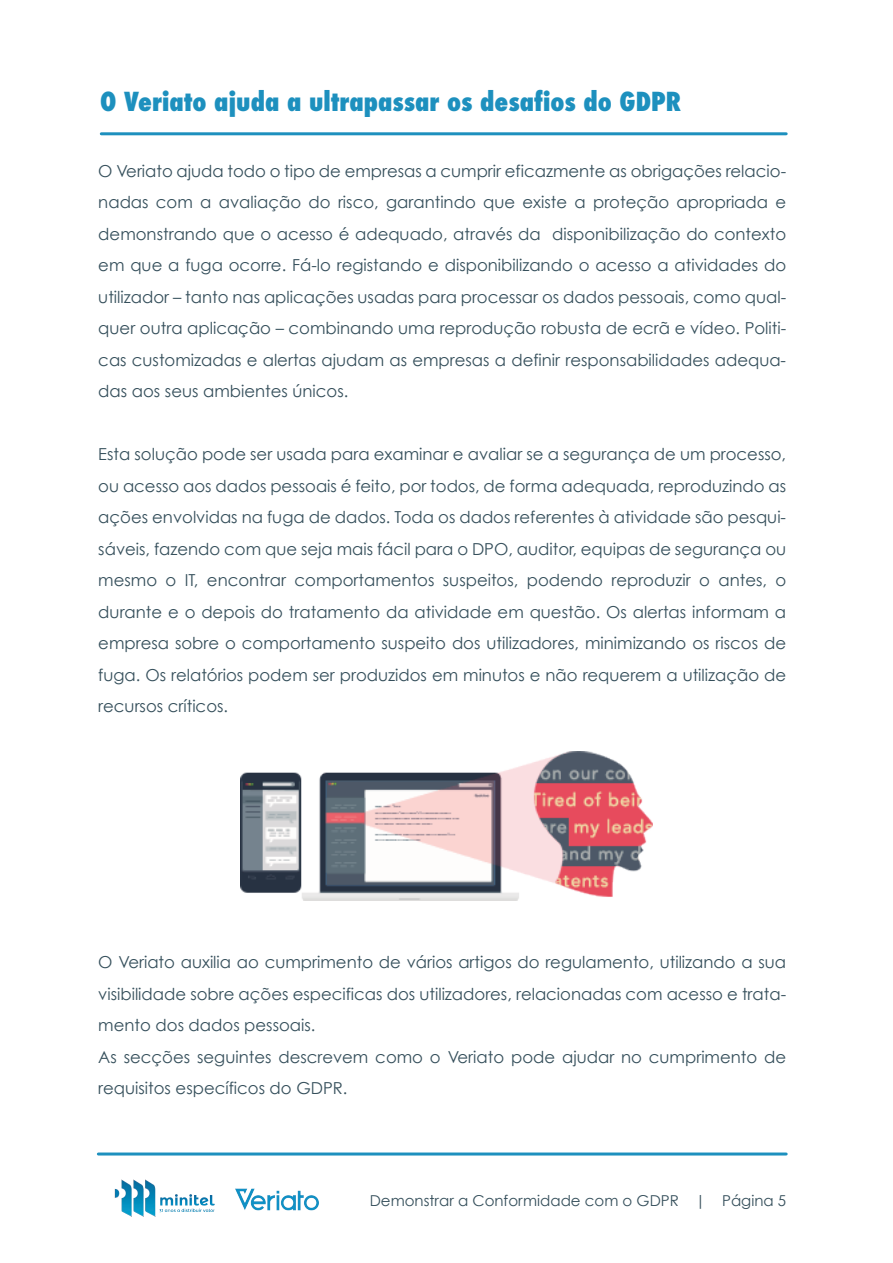
<style>
.page{position:relative;width:893px;height:1263px;background:#fff}
.page>*{position:absolute;margin:0;border:0;box-sizing:border-box;transform-origin:0 0}
.t1{font:800 condensed 25.5px "Futura";color:#1d90be}
.t2{font:16.5px/31.5px "Century Gothic";color:#354f5b;text-align:justify}
.t3{font:15px "Century Gothic";color:#354f5b}
</style>
<div class="page">
<hr style="left:101px;top:132px;width:685px;height:3px;background:#1d90be">
<img style="left:235px;top:1188px;width:84px;height:23px">
<img style="left:115px;top:1179px;width:100px;height:38px">
<hr style="left:98px;top:1152px;width:688px;height:3px;background:#1d90be">
<img style="left:241px;top:751px;width:411px;height:149px">
<h1 class="t1" style="left:100px;top:84px;width:583px">O Veriato ajuda a ultrapassar os desafios do GDPR</h1>
<p class="t2" style="left:98px;top:155px;width:689px">O Veriato ajuda todo o tipo de empresas a cumprir eficazmente as obrigações relacio&shy;nadas com a avaliação do risco, garantindo que existe a proteção apropriada e demonstrando que o acesso é adequado, através da disponibilização do contexto em que a fuga ocorre. Fá-lo registando e disponibilizando o acesso a atividades do utilizador – tanto nas aplicações usadas para processar os dados pessoais, como qual&shy;quer outra aplicação – combinando uma reprodução robusta de ecrã e vídeo. Politi&shy;cas customizadas e alertas ajudam as empresas a definir responsabilidades adequa&shy;das aos seus ambientes únicos.</p>
<p class="t2" style="left:98px;top:438px;width:689px">Esta solução pode ser usada para examinar e avaliar se a segurança de um processo, ou acesso aos dados pessoais é feito, por todos, de forma adequada, reproduzindo as ações envolvidas na fuga de dados. Toda os dados referentes à atividade são pesqui&shy;sáveis, fazendo com que seja mais fácil para o DPO, auditor, equipas de segurança ou mesmo o IT, encontrar comportamentos suspeitos, podendo reproduzir o antes, o durante e o depois do tratamento da atividade em questão. Os alertas informam a empresa sobre o comportamento suspeito dos utilizadores, minimizando os riscos de fuga. Os relatórios podem ser produzidos em minutos e não requerem a utilização de recursos críticos.</p>
<p class="t2" style="left:98px;top:946px;width:689px;text-align:left">O Veriato auxilia ao cumprimento de vários artigos do regulamento, utilizando a sua visibilidade sobre ações especificas dos utilizadores, relacionadas com acesso e trata&shy;mento dos dados pessoais.<br>As secções seguintes descrevem como o Veriato pode ajudar no cumprimento de requisitos específicos do GDPR.</p>
<p class="t3" style="left:370px;top:1191px;width:418px">Demonstrar a Conformidade com o GDPR | Página 5</p>
</div>
